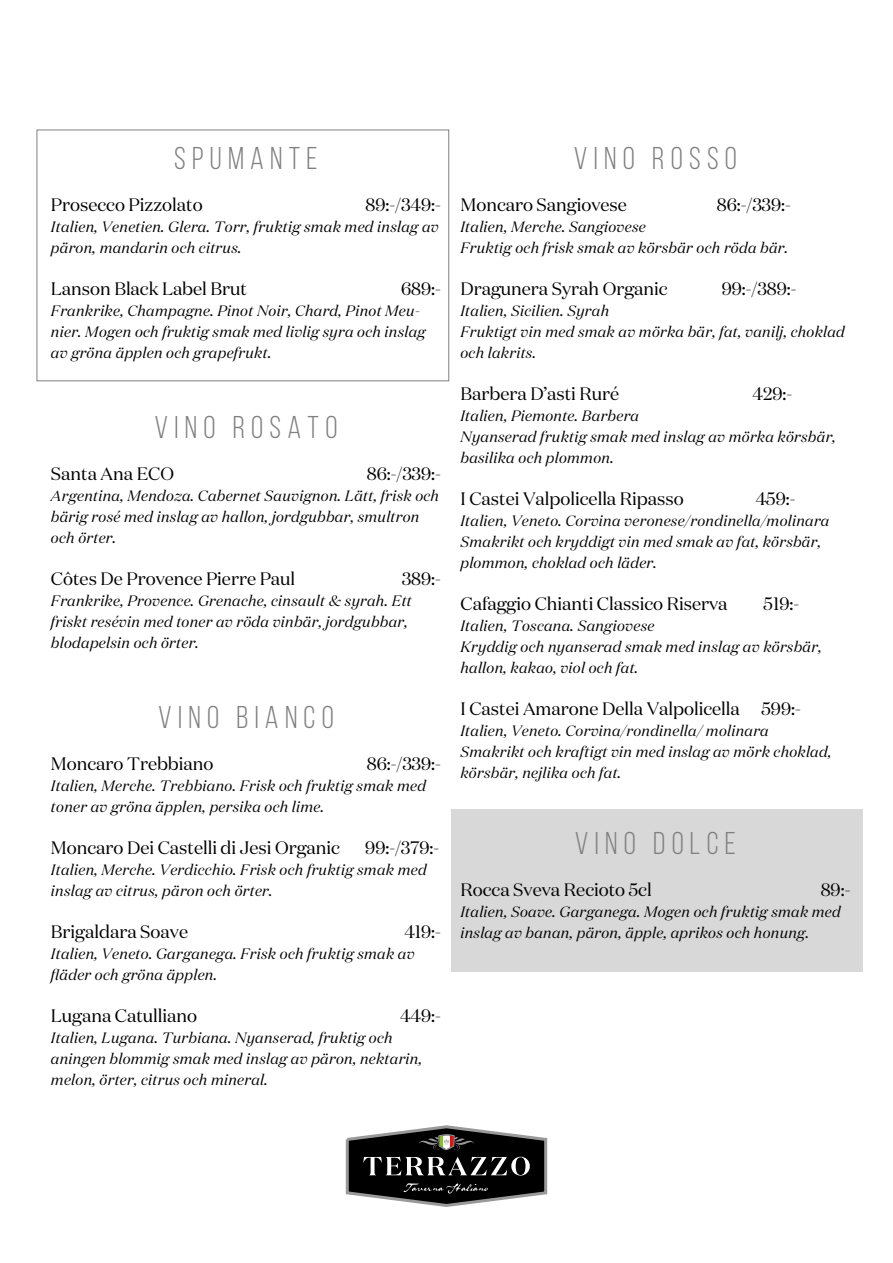
<style>
.page{position:relative;width:893px;height:1263px;background:#fff}
.page>*{position:absolute;margin:0;border:0;box-sizing:border-box;transform-origin:0 0}
.t1{font:31.5px "Bebas Neue";letter-spacing:.2em;color:#808080}
.t2{font:18px "Domaine Disp";color:#000}
.t3{font:italic 15px/21px "Domaine Disp";letter-spacing:.025em;color:#000}
</style>
<div class="page">
<div style="left:451px;top:809px;width:412px;height:163px;background:#d8d8d8"></div>
<svg style="left:345px;top:1125px;width:203px;height:82px"></svg>
<div style="left:37px;top:130px;width:412px;height:251px;border:1px solid #808080"></div>
<h1 class="t1" style="left:174px;top:141px;width:145px">SPUMANTE</h1>
<p class="t2" style="left:51px;top:194px;width:153px">Prosecco Pizzolato</p>
<p class="t2" style="left:366px;top:194px;width:77px">89:-/349:-</p>
<p class="t3" style="left:51px;top:216px;width:389px">Italien, Venetien. Glera. Torr, fruktig smak med inslag av päron, mandarin och citrus.</p>
<p class="t2" style="left:51px;top:278px;width:198px">Lanson Black Label Brut</p>
<p class="t2" style="left:401px;top:278px;width:41px">689:-</p>
<p class="t3" style="left:51px;top:300px;width:376px">Frankrike, Champagne. Pinot Noir, Chard, Pinot Meu&shy;nier. Mogen och fruktig smak med livlig syra och inslag av gröna äpplen och grapefrukt.</p>
<h1 class="t1" style="left:154px;top:410px;width:184px">VINO ROSATO</h1>
<p class="t2" style="left:51px;top:462px;width:125px">Santa Ana ECO</p>
<p class="t2" style="left:367px;top:462px;width:75px">86:-/339:-</p>
<p class="t3" style="left:51px;top:485px;width:390px">Argentina, Mendoza. Cabernet Sauvignon. Lätt, frisk och bärig rosé med inslag av hallon, jordgubbar, smultron och örter.</p>
<p class="t2" style="left:51px;top:567px;width:246px">Côtes De Provence Pierre Paul</p>
<p class="t2" style="left:402px;top:567px;width:40px">389:-</p>
<p class="t3" style="left:51px;top:590px;width:362px">Frankrike, Provence. Grenache, cinsault &amp; syrah. Ett friskt resévin med toner av röda vinbär, jordgubbar, blodapelsin och örter.</p>
<h1 class="t1" style="left:158px;top:700px;width:177px">VINO BIANCO</h1>
<p class="t2" style="left:51px;top:752px;width:164px">Moncaro Trebbiano</p>
<p class="t2" style="left:367px;top:752px;width:75px">86:-/339:-</p>
<p class="t3" style="left:51px;top:775px;width:377px">Italien, Merche. Trebbiano. Frisk och fruktig smak med toner av gröna äpplen, persika och lime.</p>
<p class="t2" style="left:51px;top:836px;width:291px">Moncaro Dei Castelli di Jesi Organic</p>
<p class="t2" style="left:365px;top:836px;width:75px">99:-/379:-</p>
<p class="t3" style="left:51px;top:859px;width:377px">Italien, Merche. Verdicchio. Frisk och fruktig smak med inslag av citrus, päron och örter.</p>
<p class="t2" style="left:51px;top:920px;width:139px">Brigaldara Soave</p>
<p class="t2" style="left:404px;top:920px;width:38px">419:-</p>
<p class="t3" style="left:51px;top:943px;width:365px">Italien, Veneto. Garganega. Frisk och fruktig smak av fläder och gröna äpplen.</p>
<p class="t2" style="left:51px;top:1004px;width:148px">Lugana Catulliano</p>
<p class="t2" style="left:400px;top:1004px;width:42px">449:-</p>
<p class="t3" style="left:51px;top:1027px;width:373px">Italien, Lugana. Turbiana. Nyanserad, fruktig och aningen blommig smak med inslag av päron, nektarin, melon, örter, citrus och mineral.</p>
<h1 class="t1" style="left:574px;top:141px;width:165px">VINO ROSSO</h1>
<p class="t2" style="left:460px;top:194px;width:168px">Moncaro Sangiovese</p>
<p class="t2" style="left:717px;top:194px;width:75px">86:-/339:-</p>
<p class="t3" style="left:460px;top:216px;width:329px">Italien, Merche. Sangiovese<br>Fruktig och frisk smak av körsbär och röda bär.</p>
<p class="t2" style="left:460px;top:278px;width:209px">Dragunera Syrah Organic</p>
<p class="t2" style="left:722px;top:278px;width:76px">99:-/389:-</p>
<p class="t3" style="left:460px;top:300px;width:386px">Italien, Sicilien. Syrah<br>Fruktigt vin med smak av mörka bär, fat, vanilj, choklad och lakrits.</p>
<p class="t2" style="left:460px;top:383px;width:160px">Barbera D’asti Ruré</p>
<p class="t2" style="left:752px;top:383px;width:41px">429:-</p>
<p class="t3" style="left:460px;top:405px;width:377px">Italien, Piemonte. Barbera<br>Nyanserad fruktig smak med inslag av mörka körsbär, basilika och plommon.</p>
<p class="t2" style="left:460px;top:488px;width:225px">I Castei Valpolicella Ripasso</p>
<p class="t2" style="left:756px;top:488px;width:41px">459:-</p>
<p class="t3" style="left:460px;top:510px;width:370px">Italien, Veneto. Corvina veronese/rondinella/molinara<br>Smakrikt och kryddigt vin med smak av fat, körsbär, plommon, choklad och läder.</p>
<p class="t2" style="left:460px;top:593px;width:269px">Cafaggio Chianti Classico Riserva</p>
<p class="t2" style="left:764px;top:593px;width:37px">519:-</p>
<p class="t3" style="left:460px;top:615px;width:363px">Italien, Toscana. Sangiovese<br>Kryddig och nyanserad smak med inslag av körsbär, hallon, kakao, viol och fat.</p>
<p class="t2" style="left:460px;top:698px;width:342px">I Castei Amarone Della Valpolicella 599:-</p>
<p class="t3" style="left:460px;top:720px;width:372px">Italien, Veneto. Corvina/rondinella/ molinara<br>Smakrikt och kraftigt vin med inslag av mörk choklad, körsbär, nejlika och fat.</p>
<h1 class="t1" style="left:575px;top:826px;width:163px">VINO DOLCE</h1>
<p class="t2" style="left:460px;top:878px;width:193px">Rocca Sveva Recioto 5cl</p>
<p class="t2" style="left:821px;top:878px;width:31px">89:-</p>
<p class="t3" style="left:460px;top:901px;width:382px">Italien, Soave. Garganega. Mogen och fruktig smak med inslag av banan, päron, äpple, aprikos och honung.</p>
</div>
